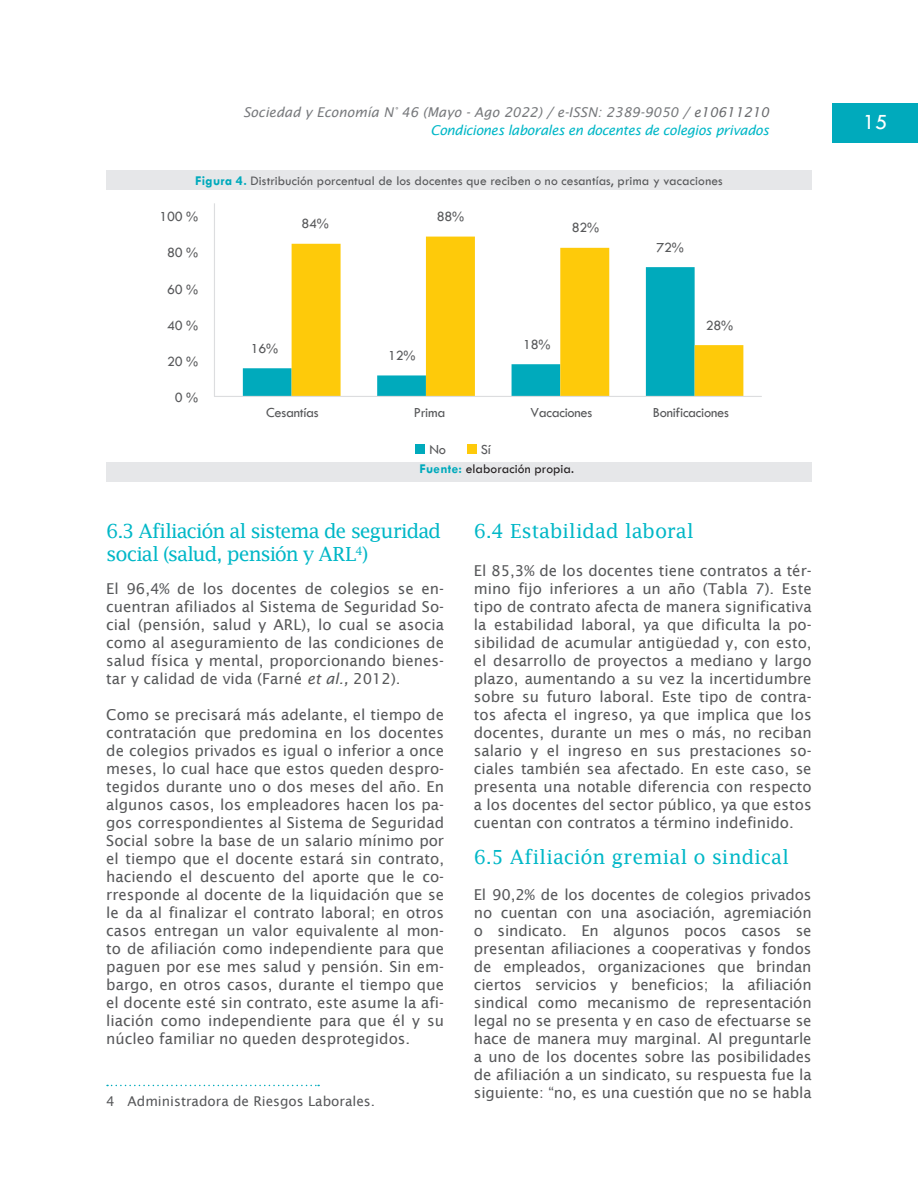
<style>
.page{position:relative;width:918px;height:1191px;background:#fff}
.page>*{position:absolute;margin:0;border:0;box-sizing:border-box;transform-origin:0 0}
.t1{font:22.5px "Tw Cen";color:#fff}
.Subtitulo{font:19.5px/23.4px "Lucida Fax";letter-spacing:-.05em;color:#00b7c7}
.Subtitulo-2{font:19.5px "Lucida Fax";color:#00b7c7}
.cuerpo-de-texto{font:15px/18px "Lucida Sans";color:#57585a;text-align:justify}
.t2{font:14.4px "Tw Cen";letter-spacing:-.02em;color:#57585a}
.t3{font:italic 13.5px/18px "Lucida Sans";letter-spacing:-.03em;color:#787a7d;text-align:right}
.texto-tablas{font:13.5px "Tw Cen";letter-spacing:.01em;color:#57585a}
.referencias{font:13.5px "Lucida Sans";color:#57585a}
.texto-tablas-2{font:13.5px "Tw Cen";letter-spacing:.005em;color:#231f20}
.s1{color:#6c6d70}
.s2{color:#00b7c7}
.s3{font-weight:700;color:#00aabc}
.s4{font-style:italic}
</style>
<div class="page">
<div style="left:833px;top:103px;width:85px;height:39px;background:#00aabc"></div>
<svg style="left:107px;top:1084px;width:212px;height:2px"></svg>
<div style="left:106px;top:462px;width:706px;height:20px;background:#e6e7e9"></div>
<div style="left:106px;top:170px;width:706px;height:20px;background:#e6e7e9"></div>
<div style="left:415px;top:444px;width:10px;height:10px;background:#00aabc"></div>
<div style="left:467px;top:444px;width:10px;height:10px;background:#feca0a"></div>
<svg style="left:214px;top:203px;width:548px;height:194px"></svg>
<p class="t3" style="left:243px;top:103px;width:528px">Sociedad y Economía N° 46 (Mayo - Ago 2022) / e-ISSN: 2389-9050 / <span class="s1">e10611210<br></span><span class="s2">Condiciones laborales en docentes de colegios privados</span></p>
<h1 class="t1" style="left:863px;top:108px;width:26px">15</h1>
<p class="texto-tablas" style="left:195px;top:173px;width:529px"><span class="s3">Figura 4.</span> Distribución porcentual de los docentes que reciben o no cesantías, prima y vacaciones</p>
<p class="t2" style="left:159px;top:208px;width:40px">100 %</p>
<p class="t2" style="left:167px;top:244px;width:33px">80 %</p>
<p class="t2" style="left:167px;top:280px;width:33px">60 %</p>
<p class="t2" style="left:167px;top:316px;width:33px">40 %</p>
<p class="t2" style="left:167px;top:352px;width:33px">20 %</p>
<p class="t2" style="left:175px;top:389px;width:25px">0 %</p>
<p class="t2" style="left:302px;top:215px;width:29px">84%</p>
<p class="t2" style="left:251px;top:340px;width:29px">16%</p>
<p class="t2" style="left:437px;top:208px;width:29px">88%</p>
<p class="t2" style="left:388px;top:347px;width:29px">12%</p>
<p class="t2" style="left:572px;top:219px;width:29px">82%</p>
<p class="t2" style="left:523px;top:335px;width:29px">18%</p>
<p class="t2" style="left:656px;top:238px;width:29px">72%</p>
<p class="t2" style="left:706px;top:316px;width:29px">28%</p>
<p class="t2" style="left:266px;top:404px;width:54px">Cesantías</p>
<p class="t2" style="left:414px;top:404px;width:33px">Prima</p>
<p class="t2" style="left:530px;top:404px;width:63px">Vacaciones</p>
<p class="t2" style="left:653px;top:404px;width:77px">Bonificaciones</p>
<p class="t2" style="left:429px;top:441px;width:18px">No</p>
<p class="t2" style="left:481px;top:441px;width:12px">Sí</p>
<p class="texto-tablas-2" style="left:419px;top:461px;width:156px"><span class="s3">Fuente:</span> elaboración propia.</p>
<p class="Subtitulo" style="left:106px;top:519px;width:336px">6.3 Afiliación al sistema de seguridad social (salud, pensión y ARL<sup>4</sup>)</p>
<p class="cuerpo-de-texto" style="left:106px;top:580px;width:339px">El 96,4% de los docentes de colegios se en&shy;cuentran afiliados al Sistema de Seguridad So&shy;cial (pensión, salud y ARL), lo cual se asocia como al aseguramiento de las condiciones de salud física y mental, proporcionando bienes&shy;tar y calidad de vida (Farné <span class="s4">et al.,</span> 2012).</p>
<p class="cuerpo-de-texto" style="left:106px;top:706px;width:339px">Como se precisará más adelante, el tiempo de contratación que predomina en los docentes de colegios privados es igual o inferior a once meses, lo cual hace que estos queden despro&shy;tegidos durante uno o dos meses del año. En algunos casos, los empleadores hacen los pa&shy;gos correspondientes al Sistema de Seguridad Social sobre la base de un salario mínimo por el tiempo que el docente estará sin contrato, haciendo el descuento del aporte que le co&shy;rresponde al docente de la liquidación que se le da al finalizar el contrato laboral; en otros casos entregan un valor equivalente al mon&shy;to de afiliación como independiente para que paguen por ese mes salud y pensión. Sin em&shy;bargo, en otros casos, durante el tiempo que el docente esté sin contrato, este asume la afi&shy;liación como independiente para que él y su núcleo familiar no queden desprotegidos.</p>
<p class="referencias" style="left:106px;top:1093px;width:270px">4 Administradora de Riesgos Laborales.</p>
<p class="Subtitulo-2" style="left:474px;top:519px;width:221px">6.4 Estabilidad laboral</p>
<p class="cuerpo-de-texto" style="left:474px;top:562px;width:339px">El 85,3% de los docentes tiene contratos a tér&shy;mino fijo inferiores a un año (Tabla 7). Este tipo de contrato afecta de manera significativa la estabilidad laboral, ya que dificulta la po&shy;sibilidad de acumular antigüedad y, con esto, el desarrollo de proyectos a mediano y largo plazo, aumentando a su vez la incertidumbre sobre su futuro laboral. Este tipo de contra&shy;tos afecta el ingreso, ya que implica que los docentes, durante un mes o más, no reciban salario y el ingreso en sus prestaciones so&shy;ciales también sea afectado. En este caso, se presenta una notable diferencia con respecto a los docentes del sector público, ya que estos cuentan con contratos a término indefinido.</p>
<p class="Subtitulo-2" style="left:474px;top:846px;width:317px">6.5 Afiliación gremial o sindical</p>
<p class="cuerpo-de-texto" style="left:474px;top:886px;width:339px">El 90,2% de los docentes de colegios privados no cuentan con una asociación, agremiación o sindicato. En algunos pocos casos se presentan afiliaciones a cooperativas y fondos de empleados, organizaciones que brindan ciertos servicios y beneficios; la afiliación sindical como mecanismo de representación legal no se presenta y en caso de efectuarse se hace de manera muy marginal. Al preguntarle a uno de los docentes sobre las posibilidades de afiliación a un sindicato, su respuesta fue la siguiente: “no, es una cuestión que no se habla</p>
</div>
